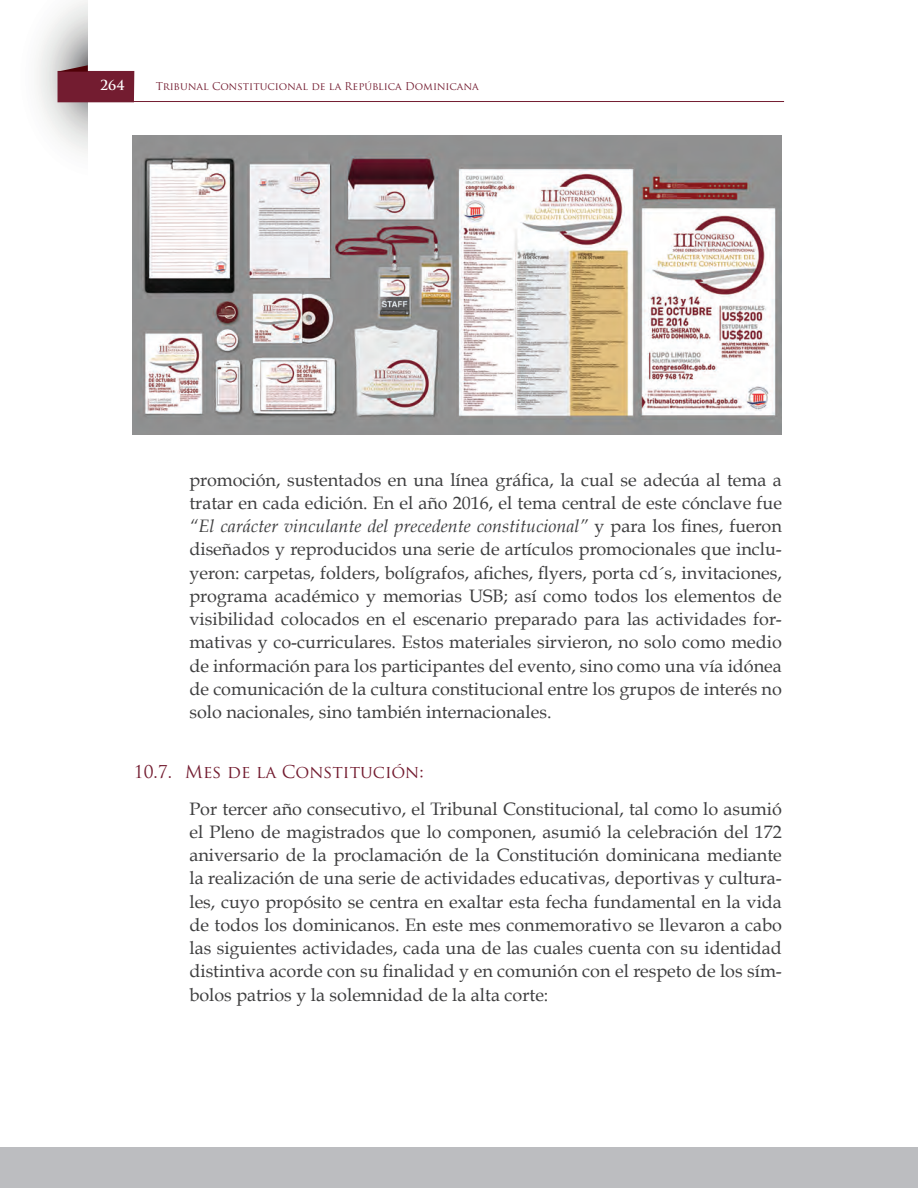
<style>
.page{position:relative;width:918px;height:1188px;background:#fff}
.page>*{position:absolute;margin:0;border:0;box-sizing:border-box;transform-origin:0 0}
.t1{font:18px/23.2px "Book Antiqua";color:#3e3e3f;text-align:justify}
.t2{font:17.25px "Trajan Pro";color:#731c30}
.t3{font:700 13.5px "Trajan Pro";color:#fff}
.t4{font:10.5px "Trajan Pro";color:#731c30}
.s1{font-style:italic}
</style>
<div class="page">
<img style="left:37px;top:0;width:51px;height:154px">
<div style="left:58px;top:71px;width:76px;height:31px;background:#731c30"></div>
<svg style="left:58px;top:65px;width:30px;height:7px"></svg>
<div style="left:0;top:1148px;width:918px;height:40px;background:#bcbdc0"></div>
<hr style="left:131px;top:101px;width:653px;height:1px;background:#731c30">
<img style="left:133px;top:135px;width:649px;height:299px">
<p class="t3" style="left:100px;top:77px;width:26px">264</p>
<p class="t4" style="left:156px;top:80px;width:324px">Tribunal Constitucional de la República Dominicana</p>
<p class="t1" style="left:189px;top:468px;width:594px">promoción, sustentados en una línea gráfica, la cual se adecúa al tema a tratar en cada edición. En el año 2016, el tema central de este cónclave fue <span class="s1">“El carácter vinculante del precedente constitucional”</span> y para los fines, fueron diseñados y reproducidos una serie de artículos promocionales que inclu&shy;yeron: carpetas, folders, bolígrafos, afiches, flyers, porta cd´s, invitaciones, programa académico y memorias USB; así como todos los elementos de visibilidad colocados en el escenario preparado para las actividades for&shy;mativas y co-curriculares. Estos materiales sirvieron, no solo como medio de información para los participantes del evento, sino como una vía idónea de comunicación de la cultura constitucional entre los grupos de interés no solo nacionales, sino también internacionales.</p>
<p class="t2" style="left:134px;top:761px;width:291px">10.7. Mes de la Constitución:</p>
<p class="t1" style="left:189px;top:797px;width:594px">Por tercer año consecutivo, el Tribunal Constitucional, tal como lo asumió el Pleno de magistrados que lo componen, asumió la celebración del 172 aniversario de la proclamación de la Constitución dominicana mediante la realización de una serie de actividades educativas, deportivas y cultura&shy;les, cuyo propósito se centra en exaltar esta fecha fundamental en la vida de todos los dominicanos. En este mes conmemorativo se llevaron a cabo las siguientes actividades, cada una de las cuales cuenta con su identidad distintiva acorde con su finalidad y en comunión con el respeto de los sím&shy;bolos patrios y la solemnidad de la alta corte:</p>
</div>
